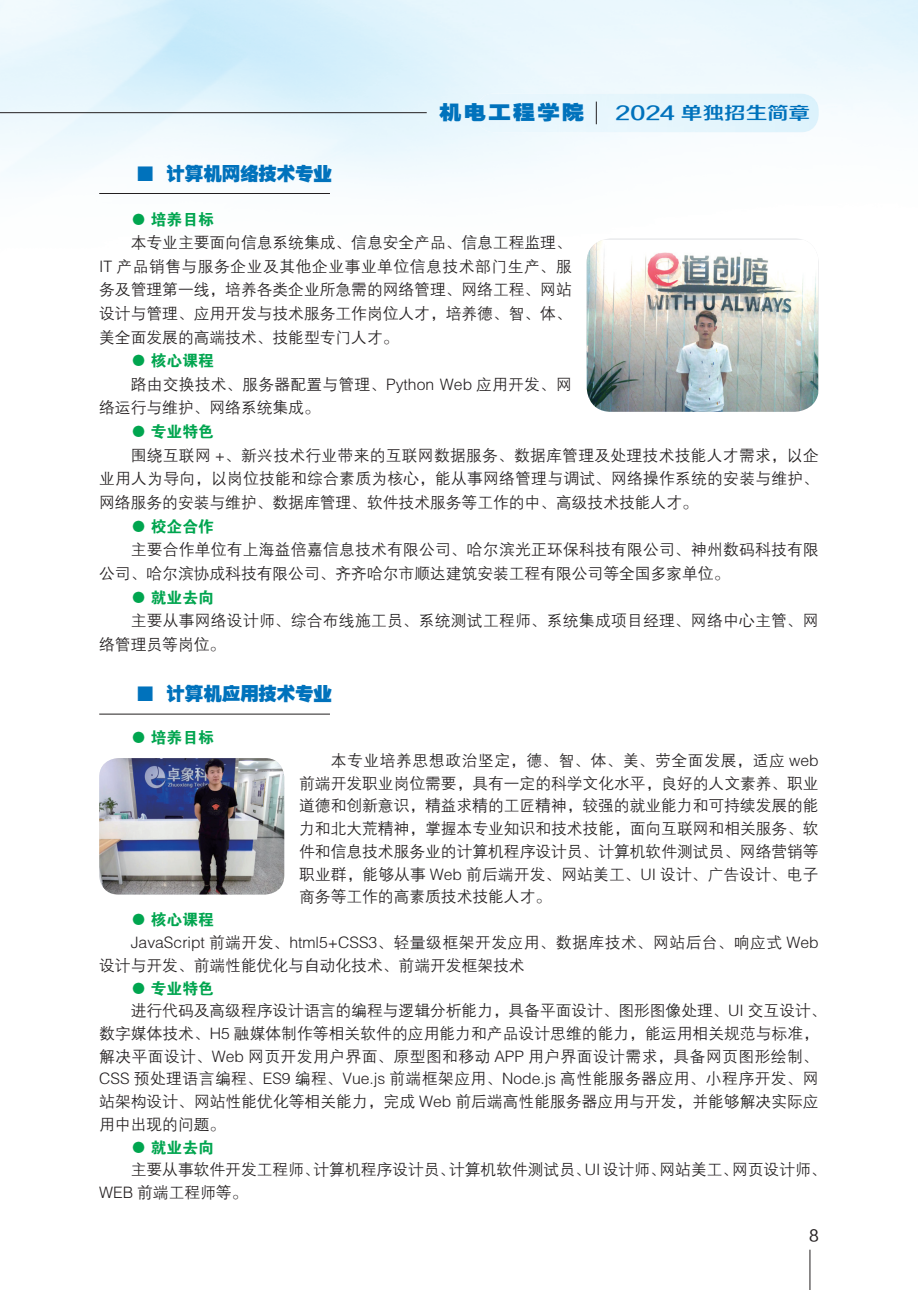
<style>
.page{position:relative;width:918px;height:1290px;background:#fff}
.page>*{position:absolute;margin:0;border:0;box-sizing:border-box;transform-origin:0 0}
.t1{font:19.25px "FZCCHK GBK1 0";letter-spacing:.11em;color:#0072bc;scale:1.15 1}
.t2{font:18.38px "FZCCHK GBK1 0";color:#0072bc}
.t3{font:17.5px "FZZZHONGJW GB1 0";letter-spacing:-.005em;color:#0072bc;scale:1.23 1}
.t4{font:15.75px/22.8px "FZZDXK GBK1 0";color:#231f20}
.t5{font:15.75px/23.6px "FZZDXK GBK1 0";letter-spacing:.02em;color:#231f20}
.t6{font:15.75px "FZDHTK GBK1 0";color:#00a54f}
.t7{font:15.75px "FZLTHK GBK1 0";color:#231f20}
</style>
<div class="page">
<hr style="left:809px;top:1249px;width:1px;height:41px;background:#231f20">
<hr style="left:99px;top:193px;width:231px;height:1px;background:#231f20">
<hr style="left:99px;top:714px;width:231px;height:1px;background:#231f20">
<img style="left:586px;top:240px;width:232px;height:172px">
<img style="left:99px;top:758px;width:185px;height:136px">
<svg style="left:596px;top:102px;width:1px;height:22px"></svg>
<hr style="left:0;top:112px;width:427px;height:1px;background:#231f20">
<p class="t1" style="left:439px;top:101px;width:128px">机电工程学院</p>
<p class="t3" style="left:615px;top:104px;width:160px">2024 单独招生简章</p>
<p class="t2" style="left:136px;top:162px;width:197px">■ 计算机网络技术专业</p>
<p class="t6" style="left:131px;top:210px;width:85px">● 培养目标</p>
<p class="t4" style="left:99px;top:231px;width:474px;line-height:23.6px;text-align:justify;text-indent:32px">本专业主要面向信息系统集成、信息安全产品、信息工程监理、IT 产品销售与服务企业及其他企业事业单位信息技术部门生产、服务及管理第一线，培养各类企业所急需的网络管理、网络工程、网站设计与管理、应用开发与技术服务工作岗位人才，培养德、智、体、美全面发展的高端技术、技能型专门人才。</p>
<p class="t6" style="left:131px;top:352px;width:85px">● 核心课程</p>
<p class="t4" style="left:99px;top:373px;width:474px;line-height:23.6px;text-indent:32px">路由交换技术、服务器配置与管理、Python Web 应用开发、网络运行与维护、网络系统集成。</p>
<p class="t6" style="left:131px;top:423px;width:85px">● 专业特色</p>
<p class="t4" style="left:99px;top:444px;width:721px;line-height:23.6px;text-align:justify;text-indent:32px">围绕互联网 +、新兴技术行业带来的互联网数据服务、数据库管理及处理技术技能人才需求，以企业用人为导向，以岗位技能和综合素质为核心，能从事网络管理与调试、网络操作系统的安装与维护、网络服务的安装与维护、数据库管理、软件技术服务等工作的中、高级技术技能人才。</p>
<p class="t6" style="left:131px;top:518px;width:85px">● 校企合作</p>
<p class="t4" style="left:99px;top:538px;width:721px;line-height:23.6px;text-indent:32px">主要合作单位有上海益倍嘉信息技术有限公司、哈尔滨光正环保科技有限公司、神州数码科技有限公司、哈尔滨协成科技有限公司、齐齐哈尔市顺达建筑安装工程有限公司等全国多家单位。</p>
<p class="t6" style="left:131px;top:588px;width:85px">● 就业去向</p>
<p class="t5" style="left:99px;top:609px;width:721px;text-indent:32px">主要从事网络设计师、综合布线施工员、系统测试工程师、系统集成项目经理、网络中心主管、网络管理员等岗位。</p>
<p class="t2" style="left:136px;top:682px;width:197px">■ 计算机应用技术专业</p>
<p class="t6" style="left:131px;top:729px;width:85px">● 培养目标</p>
<p class="t4" style="left:299px;top:749px;width:521px;text-align:justify;text-indent:32px">本专业培养思想政治坚定，德、智、体、美、劳全面发展，适应 web前端开发职业岗位需要，具有一定的科学文化水平，良好的人文素养、职业道德和创新意识，精益求精的工匠精神，较强的就业能力和可持续发展的能力和北大荒精神，掌握本专业知识和技术技能，面向互联网和相关服务、软件和信息技术服务业的计算机程序设计员、计算机软件测试员、网络营销等职业群，能够从事 Web 前后端开发、网站美工、UI 设计、广告设计、电子商务等工作的高素质技术技能人才。</p>
<p class="t6" style="left:131px;top:911px;width:85px">● 核心课程</p>
<p class="t4" style="left:99px;top:931px;width:721px;text-indent:32px">JavaScript 前端开发、html5+CSS3、轻量级框架开发应用、数据库技术、网站后台、响应式 Web设计与开发、前端性能优化与自动化技术、前端开发框架技术</p>
<p class="t6" style="left:131px;top:979px;width:85px">● 专业特色</p>
<p class="t4" style="left:99px;top:1000px;width:729px;text-indent:32px">进行代码及高级程序设计语言的编程与逻辑分析能力，具备平面设计、图形图像处理、UI 交互设计、数字媒体技术、H5 融媒体制作等相关软件的应用能力和产品设计思维的能力，能运用相关规范与标准，解决平面设计、Web 网页开发用户界面、原型图和移动 APP 用户界面设计需求，具备网页图形绘制、CSS 预处理语言编程、ES9 编程、Vue.js 前端框架应用、Node.js 高性能服务器应用、小程序开发、网站架构设计、网站性能优化等相关能力，完成 Web 前后端高性能服务器应用与开发，并能够解决实际应用中出现的问题。</p>
<p class="t6" style="left:131px;top:1139px;width:85px">● 就业去向</p>
<p class="t4" style="left:99px;top:1159px;width:729px;text-indent:32px">主要从事软件开发工程师、计算机程序设计员、计算机软件测试员、UI 设计师、网站美工、网页设计师、<br>WEB 前端工程师等。</p>
<p class="t7" style="left:809px;top:1226px;width:11px">8</p>
</div>
